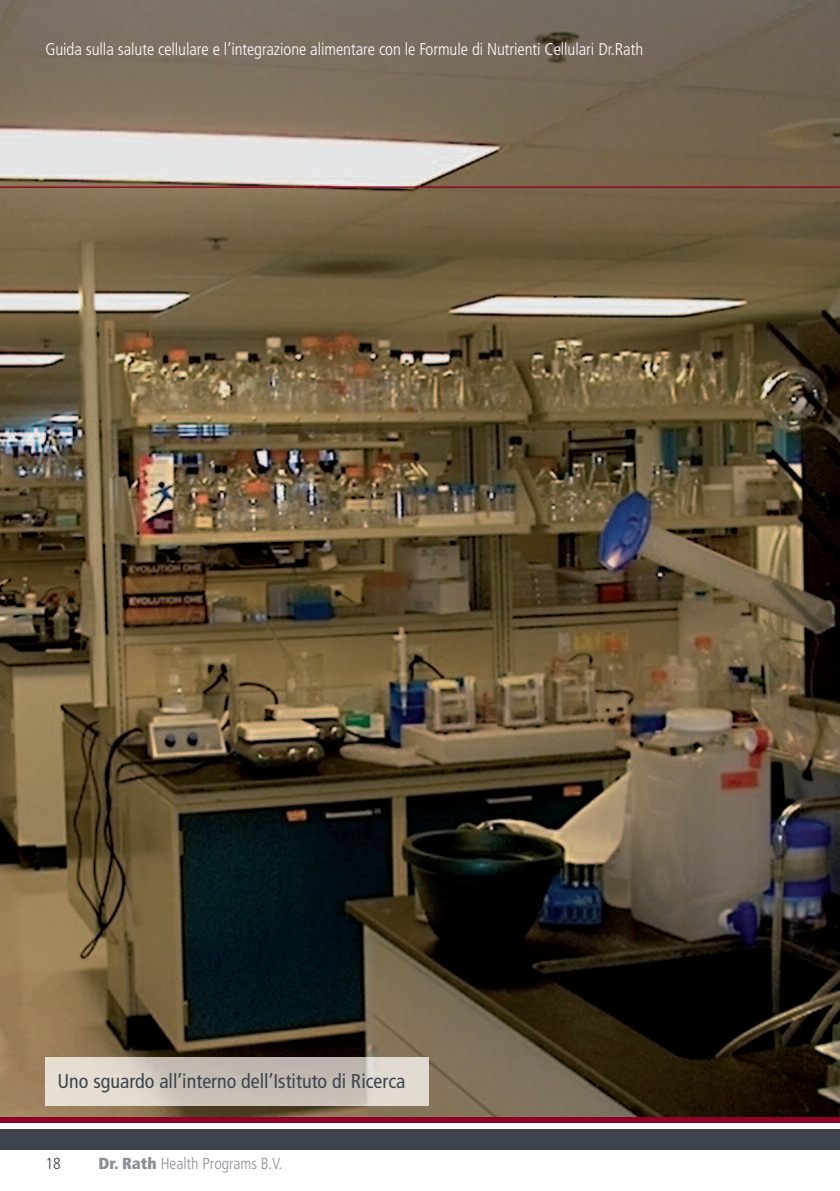
<style>
.page{position:relative;width:840px;height:1191px;background:#fff}
.page>*{position:absolute;margin:0;border:0;box-sizing:border-box;transform-origin:0 0}
.t1{font:condensed 20px "Frutiger LT";color:#3e444f}
.t2{font:300 condensed 17px "Frutiger LT";letter-spacing:-.005em;color:#fff}
.t3{font:300 condensed 16px "Frutiger LT";color:#8b8f98}
.t4{font:300 condensed 16px "Frutiger LT";color:#3e444f}
.s1{font-weight:900}
</style>
<div class="page">
<img style="left:0;top:0;width:839px;height:1117px">
<hr style="left:0;top:186px;width:839px;height:2px;background:#900126">
<div style="left:0;top:1129px;width:839px;height:21px;background:#3e444f"></div>
<div style="left:0;top:1117px;width:839px;height:5px;background:#900126"></div>
<img style="left:45px;top:1057px;width:383px;height:49px">
<p class="t2" style="left:45px;top:42px;width:599px">Guida sulla salute cellulare e l’integrazione alimentare con le Formule di Nutrienti Cellulari Dr.Rath</p>
<p class="t1" style="left:57px;top:1073px;width:349px">Uno sguardo all’interno dell’Istituto di Ricerca</p>
<p class="t4" style="left:45px;top:1156px;width:17px">18</p>
<p class="t3" style="left:98px;top:1157px;width:185px"><span class="s1">Dr. Rath</span> Health Programs B.V.</p>
</div>
